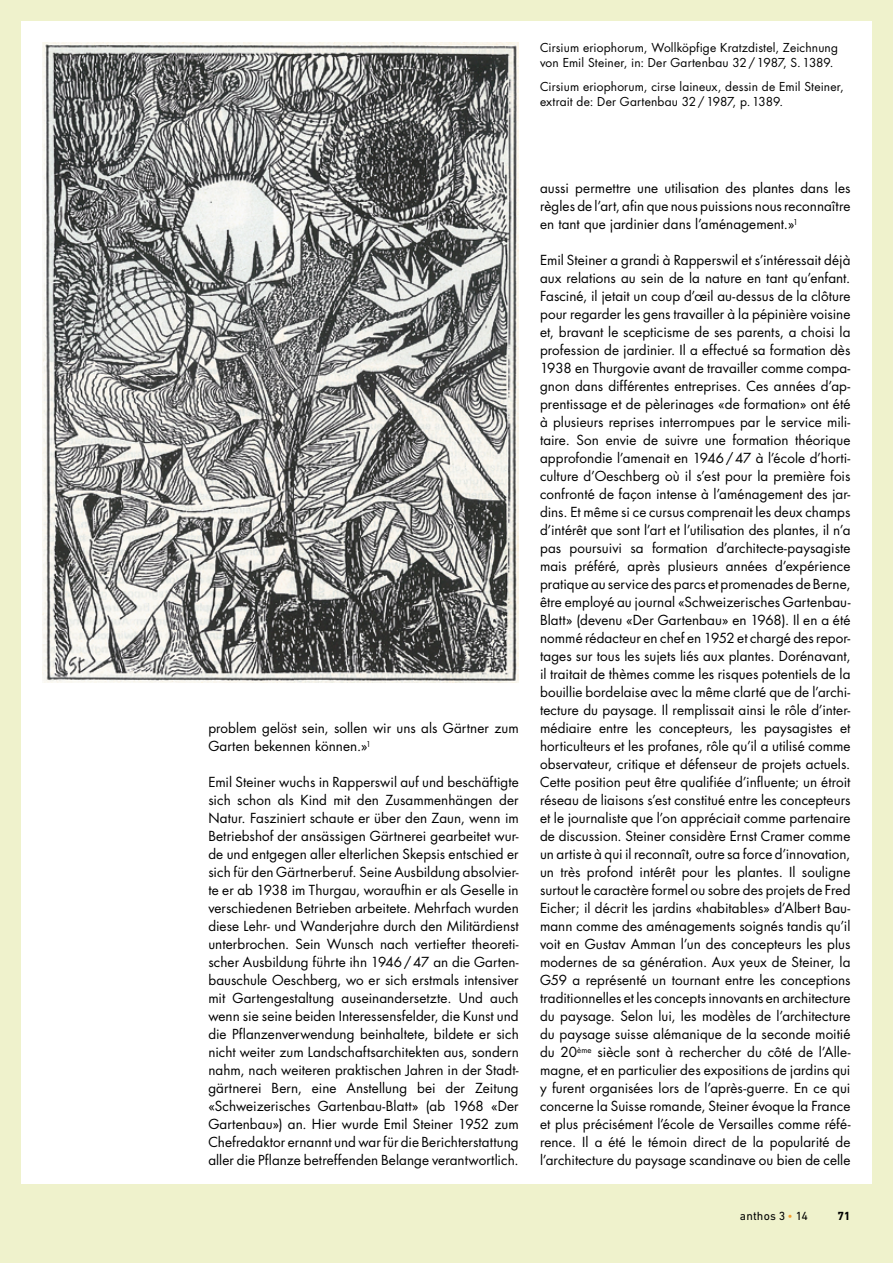
<style>
.page{position:relative;width:893px;height:1263px;background:#eff2cc}
.page>*{position:absolute;margin:0;border:0;box-sizing:border-box;transform-origin:0 0}
.t1{font:13.5px/18px "Futura";letter-spacing:.005em;color:#000;text-align:justify}
.t2{font:12px/15px "Futura";letter-spacing:.01em;color:#000}
.t3{font:12px "DIN Next LT Pro";letter-spacing:.01em;color:#000}
.t4{font:700 12px "DIN Next LT Pro";color:#000}
.s1{color:#f59b2b}
</style>
<div class="page">
<div style="left:21px;top:21px;width:851px;height:1163px;background:#fff"></div>
<img style="left:43px;top:43px;width:476px;height:639px">
<p class="t2" style="left:540px;top:40px;width:300px">Cirsium eriophorum, Wollköpfige Kratzdistel, Zeichnung von Emil -Steiner, in: Der Gartenbau 32/1987, S.1389.</p>
<p class="t2" style="left:540px;top:79px;width:305px">Cirsium eriophorum, cirse laineux, dessin de Emil Steiner, extrait de: Der Gartenbau 32/1987, p.1389.</p>
<p class="t1" style="left:208px;top:719px;width:312px">problem gelöst sein, sollen wir uns als Gärtner zum<br>Garten bekennen können.»<sup>1</sup></p>
<p class="t1" style="left:208px;top:773px;width:312px">Emil Steiner wuchs in Rapperswil auf und beschäftigte sich schon als Kind mit den Zusammenhängen der Natur. Fasziniert schaute er über den Zaun, wenn im Betriebshof der ansässigen Gärtnerei gearbeitet wur&shy;de und entgegen aller elterlichen Skepsis entschied er sich für den Gärtnerberuf. Seine Ausbildung absolvier&shy;te er ab 1938 im Thurgau, woraufhin er als Geselle in verschiedenen Betrieben arbeitete. Mehrfach wurden diese Lehr- und Wanderjahre durch den Militärdienst unterbrochen. Sein Wunsch nach vertiefter theoreti&shy;scher Ausbildung führte ihn 1946/47 an die Garten&shy;bauschule Oeschberg, wo er sich erstmals intensiver mit Gartengestaltung auseinandersetzte. Und auch wenn sie seine beiden Interessensfelder, die Kunst und die Pflanzenverwendung beinhaltete, bildete er sich nicht weiter zum Landschaftsarchitekten aus, sondern nahm, nach weiteren praktischen Jahren in der Stadt&shy;gärtnerei Bern, eine Anstellung bei der Zeitung «Schweizerisches Gartenbau-Blatt» (ab 1968 «Der Gartenbau») an. Hier wurde Emil Steiner 1952 zum Chefredaktor ernannt und war für die Berichterstattung aller die Pflanze betreffenden Belange verantwortlich.</p>
<p class="t1" style="left:540px;top:179px;width:312px">aussi permettre une utilisation des plantes dans les règles de l’art, afin que nous puissions nous reconnaître en tant que jardinier dans l’aménagement.»<sup>1</sup></p>
<p class="t1" style="left:540px;top:251px;width:312px">Emil Steiner a grandi à Rapperswil et s’intéressait déjà aux relations au sein de la nature en tant qu’enfant.<br>Fasciné, il jetait un coup d’œil au-dessus de la clôture pour regarder les gens travailler à la pépinière voisine et, bravant le scepticisme de ses parents, a choisi la profession de jardinier. Il a effectué sa formation dès 1938 en Thurgovie avant de travailler comme compa&shy;gnon dans différentes entreprises. Ces années d’ap&shy;prentissage et de pèlerinages «de formation» ont été à plusieurs reprises interrompues par le service mili&shy;taire. Son envie de suivre une formation théorique approfondie l’amenait en 1946/47 à l’école d’horti&shy;culture d’Oeschberg où il s’est pour la première fois confronté de façon intense à l’aménagement des jar&shy;dins. Et même si ce cursus comprenait les deux champs d’intérêt que sont l’art et l’utilisation des plantes, il n’a pas poursuivi sa formation d’architecte-paysagiste mais préféré, après plusieurs années d’expérience pratique au service des parcs et promenades de Berne, être employé au journal «Schweizerisches Gartenbau-Blatt» (devenu «Der Gartenbau» en 1968). Il en a été nommé rédacteur en chef en 1952 et chargé des repor&shy;tages sur tous les sujets liés aux plantes. Dorénavant, il traitait de thèmes comme les risques potentiels de la bouillie bordelaise avec la même clarté que de l’archi&shy;tecture du paysage. Il remplissait ainsi le rôle d’inter&shy;médiaire entre les concepteurs, les paysagistes et horticulteurs et les profanes, rôle qu’il a utilisé comme observateur, critique et défenseur de projets actuels.<br>Cette position peut être qualifiée d’influente; un étroit réseau de liaisons s’est constitué entre les concepteurs et le journaliste que l’on appréciait comme partenaire de discussion. Steiner considère Ernst Cramer comme un artiste à qui il reconnaît, outre sa force d’innovation, un très profond intérêt pour les plantes. Il souligne surtout le caractère formel ou sobre des projets de Fred Eicher; il décrit les jardins «habitables» d’Albert Bau&shy;mann comme des aménagements soignés tandis qu’il voit en Gustav Amman l’un des concepteurs les plus modernes de sa génération. Aux yeux de Steiner, la G59 a représenté un tournant entre les conceptions traditionnelles et les concepts innovants en architecture du paysage. Selon lui, les modèles de l’architecture du paysage suisse alémanique de la seconde moitié du 20<sup>ème</sup> siècle sont à rechercher du côté de l’Alle&shy;magne, et en particulier des expositions de jardins qui y furent organisées lors de l’après-guerre. En ce qui concerne la Suisse romande, Steiner évoque la France et plus précisément l’école de Versailles comme réfé&shy;rence. Il a été le témoin direct de la popularité de l’architecture du paysage scandinave ou bien de celle</p>
<p class="t3" style="left:740px;top:1209px;width:69px">anthos 3 <span class="s1">•</span> 14</p>
<p class="t4" style="left:837px;top:1209px;width:15px">71</p>
</div>
